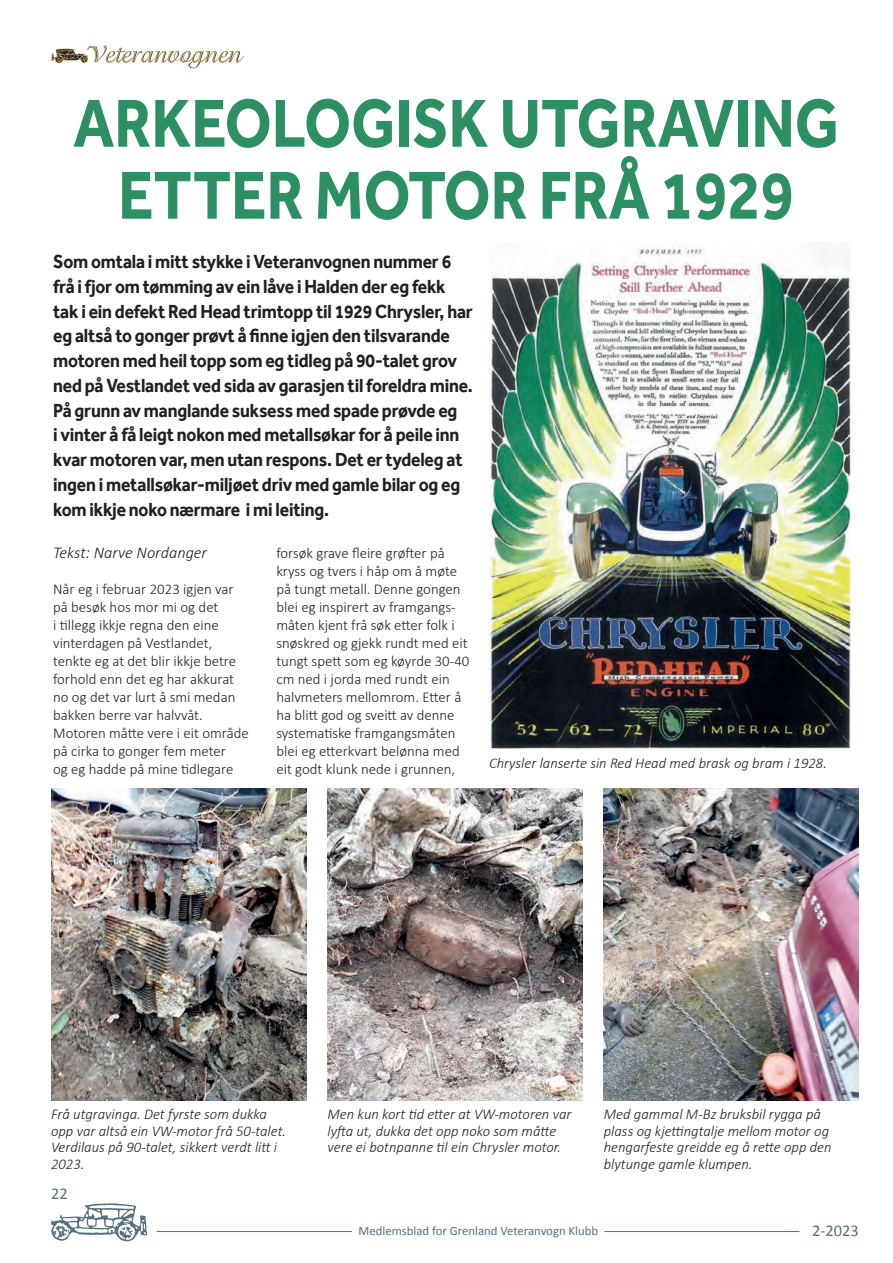
<style>
.page{position:relative;width:893px;height:1263px;background:#fff}
.page>*{position:absolute;margin:0;border:0;box-sizing:border-box;transform-origin:0 0}
.t1{font:700 70.2px/72px "Effra";color:#2d9063;text-align:center;scale:.87 1}
.t2{font:700 19.5px/24.8px "Effra";letter-spacing:-.01em;color:#231f20;scale:.9 1}
.t3{font:italic 300 16.5px "Calibri";color:#231f20}
.t4{font:16.5px "Calibri";color:#56717d}
.t5{font:300 15px/18px "Calibri";color:#231f20}
.t6{font:italic 300 15px/16.5px "Calibri";color:#231f20}
.t7{font:12.75px "Calibri";color:#56717d}
</style>
<div class="page">
<img style="left:490px;top:246px;width:360px;height:502px">
<img style="left:327px;top:788px;width:256px;height:313px">
<img style="left:604px;top:788px;width:255px;height:313px">
<img style="left:51px;top:788px;width:255px;height:313px">
<svg style="left:51px;top:45px;width:193px;height:23px"></svg>
<svg style="left:51px;top:1203px;width:96px;height:39px"></svg>
<hr style="left:157px;top:1231px;width:195px;height:1px;background:#56717d">
<hr style="left:604px;top:1231px;width:195px;height:1px;background:#56717d">
<h1 class="t1" style="left:73px;top:86px;width:882px">ARKEOLOGISK UTGRAVING<br>ETTER MOTOR FRÅ 1929</h1>
<p class="t2" style="left:53px;top:249px;width:468px">Som omtala i mitt stykke i Veteranvognen nummer 6 frå i fjor om tømming av ein låve i Halden der eg fekk tak i ein defekt Red Head trimtopp til 1929 Chrysler, har eg altså to gonger prøvt å finne igjen den tilsvarande motoren med heil topp som eg tidleg på 90-talet grov ned på Vestlandet ved sida av garasjen til foreldra mine.<br>På grunn av manglande suksess med spade prøvde eg<br>i vinter å få leigt nokon med metallsøkar for å peile inn kvar motoren var, men utan respons. Det er tydeleg at ingen i metallsøkar-miljøet driv med gamle bilar og eg kom ikkje noko nærmare i mi leiting.</p>
<p class="t3" style="left:53px;top:542px;width:155px">Tekst: Narve Nordanger</p>
<p class="t5" style="left:53px;top:579px;width:197px">Når eg i februar 2023 igjen var på besøk hos mor mi og det<br>i tillegg ikkje regna den eine vinterdagen på Vestlandet, tenkte eg at det blir ikkje betre forhold enn det eg har akkurat no og det var lurt å smi medan bakken berre var halvvåt.<br>Motoren måtte vere i eit område på cirka to gonger fem meter<br>og eg hadde på mine tidlegare</p>
<p class="t5" style="left:276px;top:543px;width:194px">forsøk grave fleire grøfter på kryss og tvers i håp om å møte på tungt metall. Denne gongen blei eg inspirert av framgangs&shy;måten kjent frå søk etter folk i snøskred og gjekk rundt med eit tungt spett som eg køyrde 30-40 cm ned i jorda med rundt ein halvmeters mellomrom. Etter å ha blitt god og sveitt av denne systematiske framgangsmåten blei eg etterkvart belønna med eit godt klunk nede i grunnen,</p>
<p class="t6" style="left:489px;top:755px;width:340px">Chrysler lanserte sin Red Head med brask og bram i 1928.</p>
<p class="t6" style="left:51px;top:1106px;width:237px">Frå utgravinga. Det fyrste som dukka opp var altså ein VW-motor frå 50-talet.<br>Verdilaus på 90-talet, sikkert verdt litt i<br>2023.</p>
<p class="t6" style="left:327px;top:1106px;width:246px">Men kun kort tid etter at VW-motoren var lyfta ut, dukka det opp noko som måtte vere ei botnpanne til ein Chrysler motor.</p>
<p class="t6" style="left:604px;top:1106px;width:229px">Med gammal M-Bz bruksbil rygga på plass og kjettingtalje mellom motor og hengarfeste greidde eg å rette opp den blytunge gamle klumpen.</p>
<p class="t4" style="left:51px;top:1183px;width:18px">22</p>
<p class="t7" style="left:358px;top:1222px;width:241px">Medlemsblad for Grenland Veteranvogn Klubb</p>
<p class="t4" style="left:812px;top:1220px;width:48px">2-2023</p>
</div>
